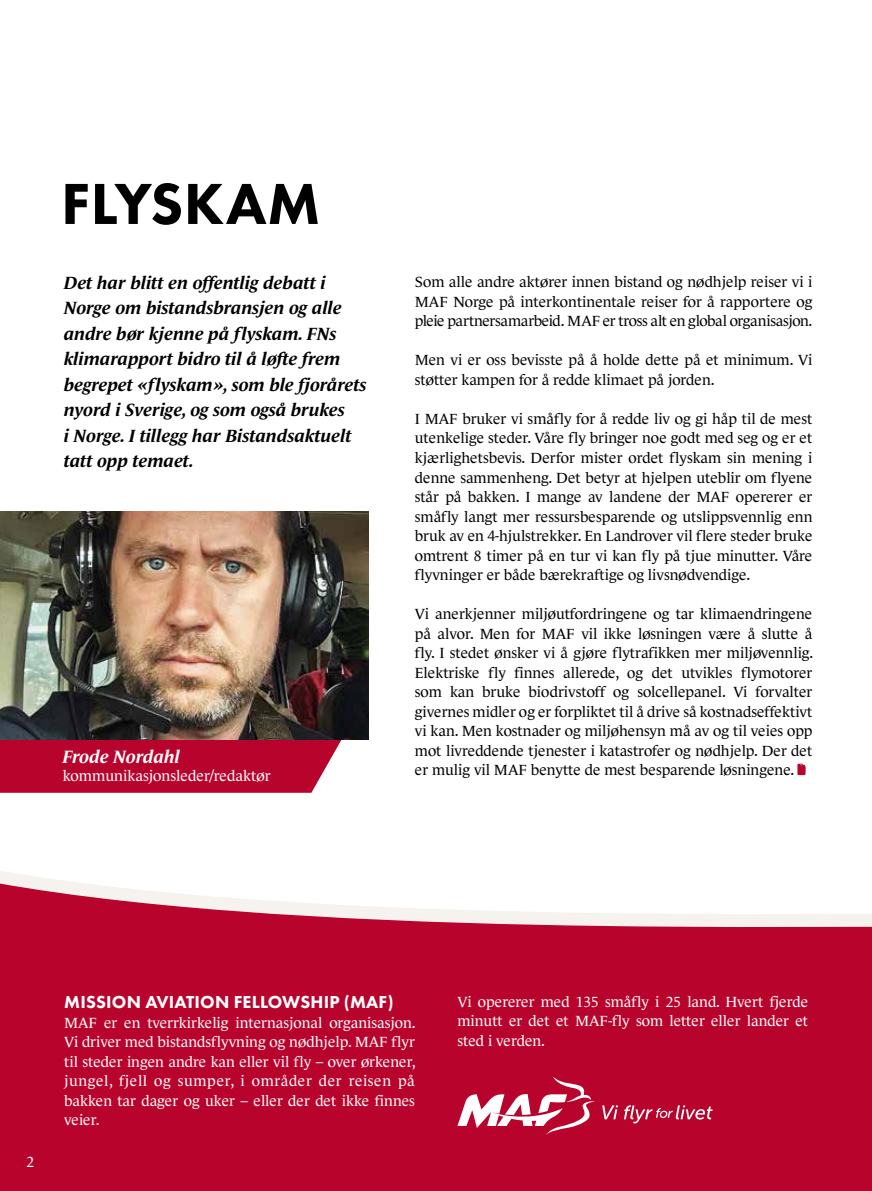
<style>
.page{position:relative;width:872px;height:1191px;background:#fff}
.page>*{position:absolute;margin:0;border:0;box-sizing:border-box;transform-origin:0 0}
.t1{font:800 60px "Futura PT";letter-spacing:.01em;color:#000}
.t2{font:italic 700 18.15px "Le Monde Journal Ptf";color:#fff}
.t3{font:italic 700 18px/25.5px "Le Monde Journal Ptf";letter-spacing:.005em;color:#000}
.t4{font:800 18px "Futura PT";letter-spacing:.01em;color:#fff}
.t5{font:15.15px "Le Monde Journal Ptf";color:#fff}
.t6{font:15px/19.5px "Le Monde Journal Ptf";color:#000;text-align:justify}
.t7{font:15px/19.5px "Le Monde Journal Ptf";color:#fff;text-align:justify}
</style>
<div class="page">
<svg style="left:0;top:871px;width:872px;height:320px;background:#c2274a"></svg>
<svg style="left:797px;top:763px;width:8px;height:12px"></svg>
<hr style="left:871px;top:651px;width:1px;height:32px;background:#b8032c">
<svg style="left:0;top:739px;width:343px;height:54px;background:#b91137"></svg>
<img style="left:0;top:511px;width:368px;height:228px">
<svg style="left:457px;top:1076px;width:137px;height:59px"></svg>
<svg style="left:602px;top:1105px;width:16px;height:14px"></svg>
<svg style="left:624px;top:1105px;width:88px;height:18px;background:#c73b5b"></svg>
<h1 class="t1" style="left:61px;top:166px;width:261px">FLYSKAM</h1>
<p class="t3" style="left:64px;top:268px;width:304px">Det har blitt en offentlig debatt i Norge om bistandsbransjen og alle andre bør kjenne på flyskam. FNs klimarapport bidro til å løfte frem begrepet «flyskam», som ble fjorårets nyord i Sverige, og som også brukes<br>i Norge. I tillegg har Bistandsaktuelt tatt opp temaet.</p>
<p class="t2" style="left:63px;top:743px;width:119px">Frode Nordahl</p>
<p class="t5" style="left:63px;top:764px;width:209px">kommunikasjonsleder/redaktør</p>
<p class="t6" style="left:415px;top:271px;width:399px">Som alle andre aktører innen bistand og nødhjelp reiser vi i MAF Norge på interkontinentale reiser for å rapportere og pleie partnersamarbeid. MAF er tross alt en global organisasjon.</p>
<p class="t6" style="left:415px;top:349px;width:399px">Men vi er oss bevisste på å holde dette på et minimum. Vi støtter kampen for å redde klimaet på jorden.</p>
<p class="t6" style="left:415px;top:407px;width:399px">I MAF bruker vi småfly for å redde liv og gi håp til de mest utenkelige steder. Våre fly bringer noe godt med seg og er et kjærlighetsbevis. Derfor mister ordet flyskam sin mening i denne sammenheng. Det betyr at hjelpen uteblir om flyene står på bakken. I mange av landene der MAF opererer er småfly langt mer ressursbesparende og utslippsvennlig enn bruk av en 4-hjulstrekker. En Landrover vil flere steder bruke omtrent 8 timer på en tur vi kan fly på tjue minutter. Våre flyvninger er både bærekraftige og livsnødvendige.</p>
<p class="t6" style="left:415px;top:602px;width:400px">Vi anerkjenner miljøutfordringene og tar klimaendringene på alvor. Men for MAF vil ikke løsningen være å slutte å fly. I stedet ønsker vi å gjøre flytrafikken mer miljøvennlig.<br>Elektriske fly finnes allerede, og det utvikles flymotorer som kan bruke biodrivstoff og solcellepanel. Vi forvalter givernes midler og er forpliktet til å drive så kostnadseffektivt vi kan. Men kostnader og miljøhensyn må av og til veies opp mot livreddende tjenester i katastrofer og nødhjelp. Der det er mulig vil MAF benytte de mest besparende løsningene.</p>
<p class="t7" style="left:26px;top:1150px;width:9px">2</p>
<p class="t4" style="left:64px;top:991px;width:331px">MISSION AVIATION FELLOWSHIP (MAF)</p>
<p class="t7" style="left:64px;top:1011px;width:353px">MAF er en tverrkirkelig internasjonal organisasjon.<br>Vi driver med bistandsflyvning og nødhjelp. MAF flyr til steder ingen andre kan eller vil fly – over ørkener, jungel, fjell og sumper, i områder der reisen på bakken tar dager og uker – eller der det ikke finnes veier.</p>
<p class="t7" style="left:457px;top:990px;width:352px">Vi opererer med 135 småfly i 25 land. Hvert fjerde minutt er det et MAF-fly som letter eller lander et sted i verden.</p>
</div>
